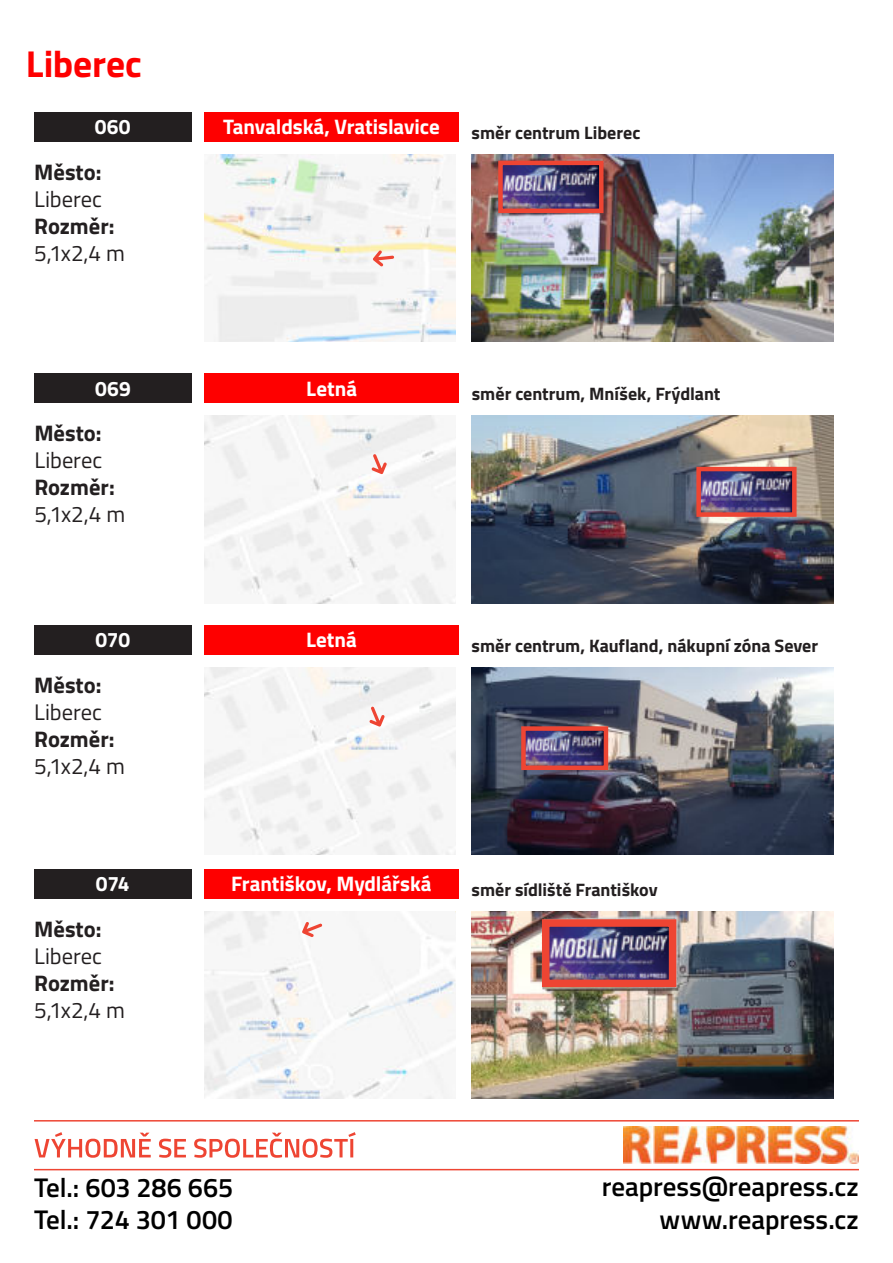
<style>
.page{position:relative;width:893px;height:1263px;background:#fff}
.page>*{position:absolute;margin:0;border:0;box-sizing:border-box;transform-origin:0 0}
.t1{font:700 37.5px "Titillium Web";color:#fe0000}
.t2{font:600 27px/32.4px "Titillium Web";color:#000}
.t3{font:22.5px "Titillium Web";color:#231f20}
.t4{font:700 22.5px "Titillium Web";color:#231f20}
.t5{font:700 21px "Titillium Web";letter-spacing:-.005em;color:#fff}
.t6{font:700 18px "Titillium Web";color:#231f20}
</style>
<div class="page">
<hr style="left:34px;top:1120px;width:825px;height:1px;background:#ee4533">
<svg style="left:35px;top:1132px;width:321px;height:26px"></svg>
<hr style="left:34px;top:1169px;width:825px;height:1px;background:#ee4533">
<img style="left:624px;top:1126px;width:235px;height:38px">
<div style="left:34px;top:625px;width:157px;height:29px;background:#231f20"></div>
<div style="left:204px;top:625px;width:255px;height:29px;background:#fe0000"></div>
<img style="left:204px;top:667px;width:251px;height:187px">
<img style="left:472px;top:667px;width:361px;height:187px">
<div style="left:34px;top:869px;width:157px;height:29px;background:#231f20"></div>
<div style="left:204px;top:869px;width:255px;height:29px;background:#fe0000"></div>
<img style="left:204px;top:911px;width:251px;height:187px">
<img style="left:472px;top:911px;width:361px;height:187px">
<svg style="left:369px;top:706px;width:16px;height:20px"></svg>
<svg style="left:302px;top:922px;width:20px;height:15px"></svg>
<img style="left:551px;top:928px;width:116px;height:50px">
<div style="left:542px;top:919px;width:134px;height:68px;border:8px solid #ee4533"></div>
<img style="left:526px;top:731px;width:77px;height:34px">
<div style="left:521px;top:726px;width:87px;height:44px;border:4px solid #ee4533"></div>
<div style="left:34px;top:373px;width:158px;height:30px;background:#231f20"></div>
<div style="left:204px;top:373px;width:255px;height:30px;background:#fe0000"></div>
<img style="left:204px;top:416px;width:251px;height:187px">
<img style="left:472px;top:416px;width:361px;height:187px">
<svg style="left:371px;top:454px;width:16px;height:20px"></svg>
<img style="left:701px;top:472px;width:91px;height:40px">
<div style="left:696px;top:467px;width:101px;height:50px;border:4px solid #ee4533"></div>
<div style="left:34px;top:112px;width:157px;height:30px;background:#231f20"></div>
<div style="left:204px;top:112px;width:255px;height:30px;background:#fe0000"></div>
<img style="left:204px;top:154px;width:251px;height:187px">
<img style="left:472px;top:154px;width:361px;height:187px">
<svg style="left:373px;top:250px;width:21px;height:17px"></svg>
<img style="left:503px;top:166px;width:95px;height:42px">
<div style="left:498px;top:161px;width:105px;height:52px;border:4px solid #ee4533"></div>
<h1 class="t1" style="left:26px;top:35px;width:118px">Liberec</h1>
<p class="t5" style="left:95px;top:111px;width:37px">060</p>
<p class="t5" style="left:223px;top:111px;width:218px">Tanvaldská, Vratislavice</p>
<p class="t6" style="left:472px;top:119px;width:170px">směr centrum Liberec</p>
<p class="t4" style="left:34px;top:155px;width:69px">Město:</p>
<p class="t3" style="left:34px;top:182px;width:69px">Liberec</p>
<p class="t4" style="left:34px;top:209px;width:82px">Rozměr:</p>
<p class="t3" style="left:34px;top:236px;width:92px">5,1x2,4 m</p>
<p class="t5" style="left:95px;top:372px;width:37px">069</p>
<p class="t5" style="left:306px;top:372px;width:52px">Letná</p>
<p class="t6" style="left:472px;top:380px;width:250px">směr centrum, Mníšek, Frýdlant</p>
<p class="t4" style="left:34px;top:416px;width:69px">Město:</p>
<p class="t3" style="left:34px;top:444px;width:69px">Liberec</p>
<p class="t4" style="left:34px;top:470px;width:82px">Rozměr:</p>
<p class="t3" style="left:34px;top:498px;width:92px">5,1x2,4 m</p>
<p class="t5" style="left:95px;top:631px;width:36px">070</p>
<p class="t5" style="left:306px;top:624px;width:52px">Letná</p>
<p class="t6" style="left:472px;top:631px;width:348px">směr centrum, Kaufland, nákupní zóna Sever</p>
<p class="t4" style="left:34px;top:668px;width:69px">Město:</p>
<p class="t3" style="left:34px;top:695px;width:69px">Liberec</p>
<p class="t4" style="left:34px;top:722px;width:82px">Rozměr:</p>
<p class="t3" style="left:34px;top:749px;width:92px">5,1x2,4 m</p>
<p class="t5" style="left:96px;top:875px;width:35px">074</p>
<p class="t5" style="left:231px;top:868px;width:202px">Františkov, Mydlářská</p>
<p class="t6" style="left:472px;top:875px;width:188px">směr sídliště Františkov</p>
<p class="t4" style="left:34px;top:912px;width:69px">Město:</p>
<p class="t3" style="left:34px;top:939px;width:69px">Liberec</p>
<p class="t4" style="left:34px;top:966px;width:82px">Rozměr:</p>
<p class="t3" style="left:34px;top:993px;width:92px">5,1x2,4 m</p>
<h2 class="t2" style="left:34px;top:1173px;width:201px">Tel.: 603 286 665<br>Tel.: 724 301 000</h2>
<h2 class="t2" style="left:602px;top:1173px;width:259px;text-align:right">reapress@reapress.cz www.reapress.cz</h2>
</div>
